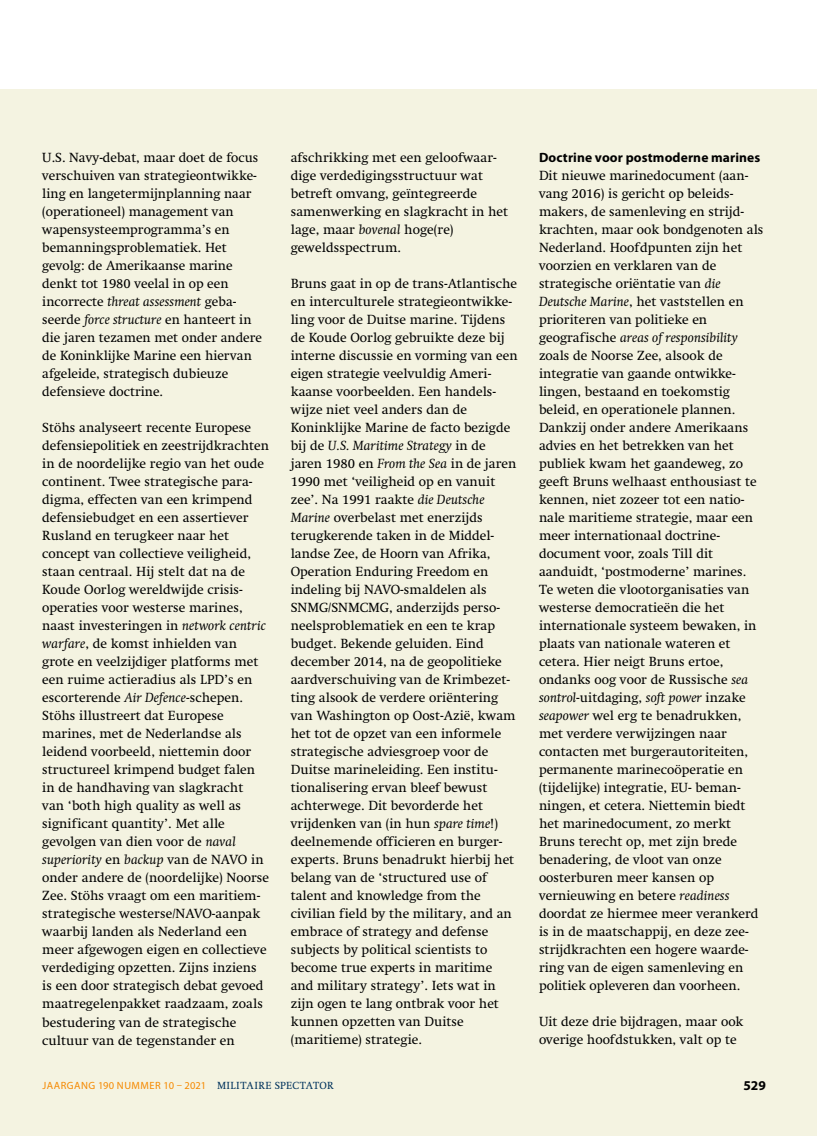
<style>
.page{position:relative;width:817px;height:1136px;background:#fff}
.page>*{position:absolute;margin:0;border:0;box-sizing:border-box;transform-origin:0 0}
.t1{font:13.5px/18px "Swift LT Std";color:#000}
.t2{font:700 13.5px "Myriad Pro";letter-spacing:.01em;color:#000}
.t3{font:10.5px "Myriad Pro";letter-spacing:.045em;color:#f58900}
.s1{font-style:italic}
.s2{font-family:"Swift LT Std";color:#00325c}
</style>
<div class="page">
<div style="left:0;top:89px;width:816px;height:1046px;background:#f4f3e1"></div>
<p class="t1" style="left:42px;top:149px;width:221px">U.S. Navy-debat, maar doet de focus verschuiven van strategieontwikke&shy;ling en langetermijnplanning naar (operationeel) management van wapensysteemprogramma’s en bemanningsproblematiek. Het gevolg: de Amerikaanse marine denkt tot 1980 veelal in op een incorrecte <span class="s1">threat assessment</span> geba&shy;seerde <span class="s1">force structure</span> en hanteert in die jaren tezamen met onder andere de Koninklijke Marine een hiervan afgeleide, strategisch dubieuze defensieve doctrine.</p>
<p class="t1" style="left:42px;top:419px;width:228px">Stöhs analyseert recente Europese defensiepolitiek en zeestrijdkrachten in de noordelijke regio van het oude continent. Twee strategische para&shy;digma, effecten van een krimpend defensiebudget en een assertiever Rusland en terugkeer naar het concept van collectieve veiligheid, staan centraal. Hij stelt dat na de Koude Oorlog wereldwijde crisis&shy;operaties voor westerse marines, naast investeringen in <span class="s1">network centric warfare</span>, de komst inhielden van grote en veelzijdiger platforms met een ruime actieradius als LPD’s en escorterende <span class="s1">Air Defence</span>-schepen.<br>Stöhs illustreert dat Europese marines, met de Nederlandse als leidend voorbeeld, niettemin door structureel krimpend budget falen in de handhaving van slagkracht<br>van ‘both high quality as well as significant quantity’. Met alle gevolgen van dien voor de <span class="s1">naval superiority</span> en <span class="s1">backup</span> van de NAVO in onder andere de (noordelijke) Noorse Zee. Stöhs vraagt om een maritiem&shy;strategische westerse/NAVO-aanpak waarbij landen als Nederland een meer afgewogen eigen en collectieve verdediging opzetten. Zijns inziens is een door strategisch debat gevoed maatregelenpakket raadzaam, zoals bestudering van de strategische cultuur van de tegenstander en</p>
<p class="t1" style="left:291px;top:149px;width:219px">afschrikking met een geloofwaar&shy;dige verdedigingsstructuur wat betreft omvang, geïntegreerde samenwerking en slagkracht in het lage, maar <span class="s1">bovenal</span> hoge(re) geweldsspectrum.</p>
<p class="t1" style="left:291px;top:275px;width:228px">Bruns gaat in op de trans-Atlantische en interculturele strategieontwikke&shy;ling voor de Duitse marine. Tijdens de Koude Oorlog gebruikte deze bij interne discussie en vorming van een eigen strategie veelvuldig Ameri&shy;kaanse voorbeelden. Een handels&shy;wijze niet veel anders dan de Koninklijke Marine de facto bezigde bij de <span class="s1">U.S. Maritime Strategy</span> in de jaren 1980 en <span class="s1">From the Sea</span> in de jaren 1990 met ‘veiligheid op en vanuit zee’. Na 1991 raakte <span class="s1">die Deutsche Marine</span> overbelast met enerzijds terugkerende taken in de Middel&shy;landse Zee, de Hoorn van Afrika, Operation Enduring Freedom en indeling bij NAVO-smaldelen als SNMG/SNMCMG, anderzijds perso&shy;neelsproblematiek en een te krap budget. Bekende geluiden. Eind december 2014, na de geopolitieke aardverschuiving van de Krimbezet&shy;ting alsook de verdere oriëntering van Washington op Oost-Azië, kwam het tot de opzet van een informele strategische adviesgroep voor de Duitse marineleiding. Een institu&shy;tionalisering ervan bleef bewust achterwege. Dit bevorderde het vrijdenken van (in hun <span class="s1">spare time</span>!) deelnemende officieren en burger&shy;experts. Bruns benadrukt hierbij het belang van de ‘structured use of talent and knowledge from the civilian field by the military, and an embrace of strategy and defense subjects by political scientists to become true experts in maritime and military strategy’. Iets wat in zijn ogen te lang ontbrak voor het kunnen opzetten van Duitse (maritieme) strategie.</p>
<p class="t2" style="left:539px;top:148px;width:223px">Doctrine voor postmoderne marines</p>
<p class="t1" style="left:539px;top:166px;width:226px">Dit nieuwe marinedocument (aan&shy;vang 2016) is gericht op beleids&shy;makers, de samenleving en strijd&shy;krachten, maar ook bondgenoten als Nederland. Hoofdpunten zijn het voorzien en verklaren van de strategische oriëntatie van <span class="s1">die Deutsche Marine</span>, het vaststellen en prioriteren van politieke en geografische <span class="s1">areas of responsibility </span>zoals de Noorse Zee, alsook de integratie van gaande ontwikke&shy;lingen, bestaand en toekomstig beleid, en operationele plannen.<br>Dankzij onder andere Amerikaans advies en het betrekken van het publiek kwam het gaandeweg, zo geeft Bruns welhaast enthousiast te kennen, niet zozeer tot een natio&shy;nale maritieme strategie, maar een meer internationaal doctrine&shy;document voor, zoals Till dit aanduidt, ‘postmoderne’ marines.<br>Te weten die vlootorganisaties van westerse democratieën die het internationale systeem bewaken, in plaats van nationale wateren et cetera. Hier neigt Bruns ertoe, ondanks oog voor de Russische <span class="s1">sea sontrol</span>-uitdaging, <span class="s1">soft power</span> inzake <span class="s1">seapower</span> wel erg te benadrukken, met verdere verwijzingen naar contacten met burgerautoriteiten, permanente marinecoöperatie en (tijdelijke) integratie, EU- beman&shy;ningen, et cetera. Niettemin biedt het marinedocument, zo merkt Bruns terecht op, met zijn brede benadering, de vloot van onze oosterburen meer kansen op vernieuwing en betere <span class="s1">readiness </span>doordat ze hiermee meer verankerd is in de maatschappij, en deze zee&shy;strijdkrachten een hogere waarde&shy;ring van de eigen samenleving en politiek opleveren dan voorheen.</p>
<p class="t1" style="left:539px;top:1012px;width:206px">Uit deze drie bijdragen, maar ook overige hoofdstukken, valt op te</p>
<p class="t3" style="left:43px;top:1078px;width:292px">JAARGANG 190 NUMMER 10 – 2021 <span class="s2">MILITAIRE SPECTATOR</span></p>
<p class="t2" style="left:743px;top:1076px;width:24px">529</p>
</div>
